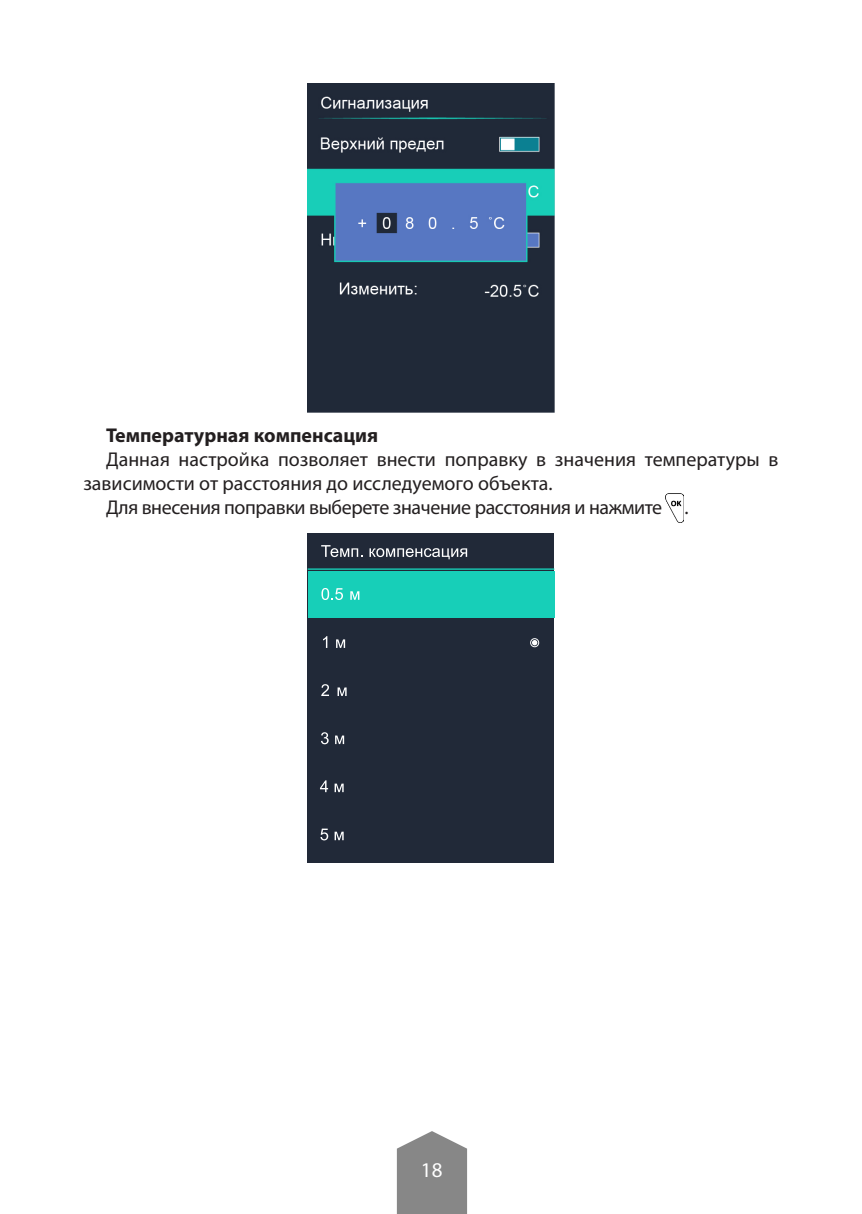
<style>
.page{position:relative;width:862px;height:1214px;background:#fff}
.page>*{position:absolute;margin:0;border:0;box-sizing:border-box;transform-origin:0 0}
.t1{font:21px "Myriad Pro";color:#fff}
.t2{font:20px "Myriad Pro";color:#231f20}
.t3{font:20px "Myriad Pro";letter-spacing:-.02em;color:#231f20}
.t4{font:700 20px "Myriad Pro";color:#231f20}
</style>
<div class="page">
<svg style="left:397px;top:1131px;width:70px;height:82px;background:#939393"></svg>
<img style="left:308px;top:83px;width:246px;height:329px">
<img style="left:665px;top:494px;width:18px;height:28px">
<div style="left:308px;top:533px;width:246px;height:329px;background:#212938"></div>
<hr style="left:308px;top:568px;width:246px;height:1px;background:#17cfb8">
<svg style="left:321px;top:545px;width:41px;height:12px"></svg>
<svg style="left:369px;top:548px;width:98px;height:11px"></svg>
<div style="left:308px;top:571px;width:246px;height:46px;background:#17cfb8"></div>
<svg style="left:321px;top:588px;width:22px;height:12px"></svg>
<svg style="left:350px;top:591px;width:9px;height:8px"></svg>
<svg style="left:323px;top:636px;width:4px;height:12px"></svg>
<svg style="left:336px;top:639px;width:9px;height:9px"></svg>
<svg style="left:321px;top:684px;width:8px;height:12px"></svg>
<svg style="left:337px;top:687px;width:10px;height:9px"></svg>
<svg style="left:321px;top:732px;width:8px;height:12px"></svg>
<svg style="left:335px;top:735px;width:9px;height:9px"></svg>
<svg style="left:320px;top:780px;width:8px;height:12px"></svg>
<svg style="left:335px;top:783px;width:9px;height:9px"></svg>
<svg style="left:320px;top:828px;width:8px;height:12px"></svg>
<svg style="left:335px;top:831px;width:9px;height:9px"></svg>
<svg style="left:532px;top:640px;width:5px;height:5px"></svg>
<div style="left:530px;top:638px;width:9px;height:9px;border:1px solid #fff;border-radius:50%"></div>
<p class="t4" style="left:106px;top:422px;width:274px">Температурная компенсация</p>
<p class="t2" style="left:106px;top:446px;width:674px">Данная настройка позволяет внести поправку в значения температуры в</p>
<p class="t2" style="left:83px;top:470px;width:471px">зависимости от расстояния до исследуемого объекта.</p>
<p class="t3" style="left:106px;top:494px;width:584px">Для внесения поправки выберете значение расстояния и нажмите .</p>
<p class="t1" style="left:421px;top:1156px;width:23px">18</p>
</div>
